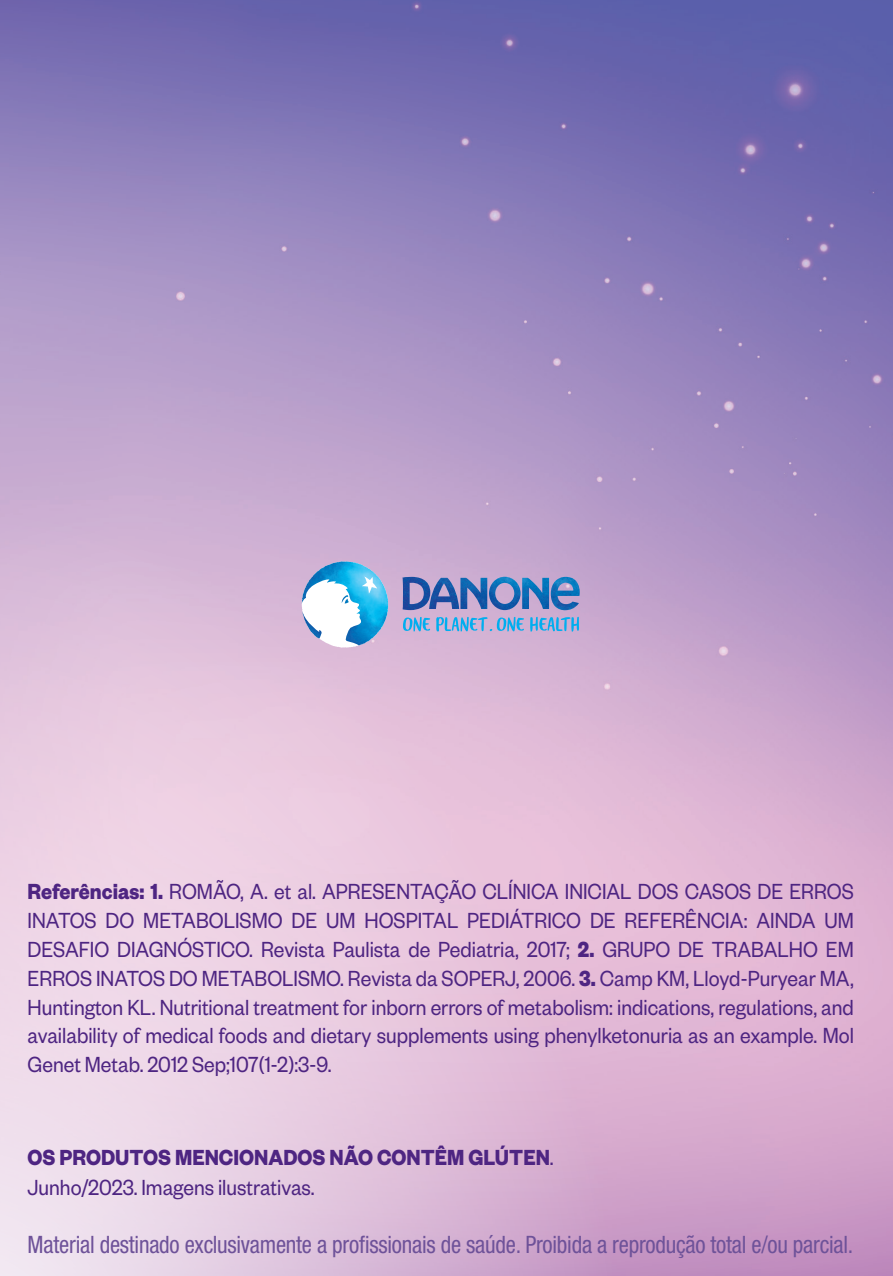
<style>
.page{position:relative;width:893px;height:1276px;background:#fff}
.page>*{position:absolute;margin:0;border:0;box-sizing:border-box;transform-origin:0 0}
.t1{font:24px/28.8px "Founders Grotesk";color:#4e2582;text-align:justify;scale:.9 1}
.t2{font:condensed 24px "Helvetica Neue LT Std";letter-spacing:-.01em;color:#6e5299;scale:.95 1}
.t3{font:700 24px "Founders Grotesk";color:#4e2582;scale:.9 1}
.s1{font-weight:700}
.s2{font-weight:400}
</style>
<div class="page">
<img style="left:0;top:0;width:893px;height:1276px">
<img style="left:402px;top:577px;width:178px;height:33px">
<svg style="left:403px;top:617px;width:27px;height:14px"></svg>
<svg style="left:436px;top:617px;width:88px;height:14px"></svg>
<svg style="left:530px;top:617px;width:49px;height:14px"></svg>
<svg style="left:302px;top:561px;width:86px;height:86px"></svg>
<img style="left:316px;top:561px;width:28px;height:12px">
<p class="t1" style="left:28px;top:876px;width:920px"><span class="s1">Referências: 1.</span> ROMÃO, A. et al. APRESENTAÇÃO CLÍNICA INICIAL DOS CASOS DE ERROS INATOS DO METABOLISMO DE UM HOSPITAL PEDIÁTRICO DE REFERÊNCIA: AINDA UM DESAFIO DIAGNÓSTICO. Revista Paulista de Pediatria, 2017; <span class="s1">2.</span> GRUPO DE TRABALHO EM ERROS INATOS DO METABOLISMO. Revista da SOPERJ, 2006. <span class="s1">3.</span> Camp KM, Lloyd-Puryear MA, Huntington KL. Nutritional treatment for inborn errors of metabolism: indications, regulations, and availability of medical foods and dietary supplements using phenylketonuria as an example. Mol Genet Metab. 2012 Sep;107(1-2):3-9.</p>
<p class="t3" style="left:28px;top:1142px;width:586px">OS PRODUTOS MENCIONADOS NÃO CONTÊM GLÚTEN<span class="s2">.</span></p>
<p class="t1" style="left:28px;top:1172px;width:321px">Junho/2023. Imagens ilustrativas.</p>
<p class="t2" style="left:28px;top:1230px;width:871px">Material destinado exclusivamente a profissionais de saúde. Proibida a reprodução total e/ou parcial.</p>
</div>
